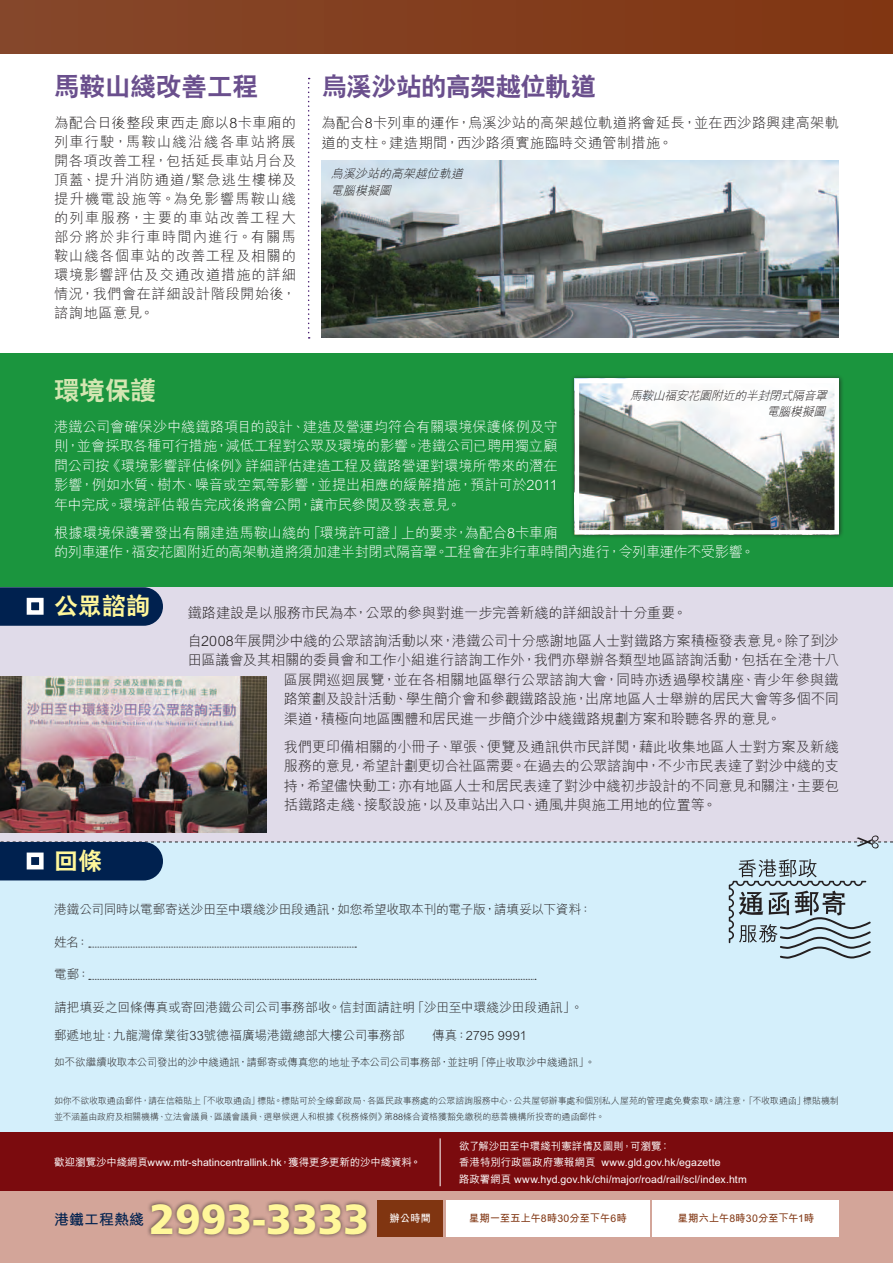
<style>
.page{position:relative;width:893px;height:1263px;background:#fff}
.page>*{position:absolute;margin:0;border:0;box-sizing:border-box;transform-origin:0 0}
.t1{font:900 42px "Frutiger";color:#fff79a}
.t2{font:800 25.5px "C Hei 2 HK";letter-spacing:-.005em;color:#6a4f8d}
.t3{font:800 25.5px "C Hei 2 HK";color:#d4e6b2}
.t4{font:800 24px "C Hei 2 HK";color:#fff79a}
.t5{font:700 15px "M Hei HK";color:#00214f}
.t6{font:300 14.25px/19px "M Hei HK";color:#231f20;text-align:justify}
.t7{font:300 14.25px/19.5px "M Hei HK";letter-spacing:-.015em;color:#fff;text-align:justify}
.t8{font:300 12.75px "M Hei HK";letter-spacing:-.015em;color:#231f20}
.t9{font:300 12.75px "M Hei HK";letter-spacing:.01em;color:#231f20}
.t10{font:italic 300 12px/16.2px "M Hei HK";color:#231f20;text-align:right}
.t11{font:500 10.5px/16.5px "M Hei HK";color:#fff}
.t12{font:300 10.5px "M Hei HK";letter-spacing:-.025em;color:#231f20}
.t13{font:700 10.5px "M Hei HK";letter-spacing:-.01em;color:#803511}
.t14{font:700 10.5px "M Hei HK";color:#fff}
.t15{font:300 9px/15.8px "M Hei HK";letter-spacing:-.02em;color:#231f20}
</style>
<div class="page">
<div style="left:0;top:353px;width:893px;height:247px;background:#1b953e"></div>
<div style="left:0;top:842px;width:893px;height:298px;background:#d4effb"></div>
<img style="left:321px;top:161px;width:518px;height:176px">
<div style="left:0;top:587px;width:893px;height:255px;background:#e0dbe9"></div>
<img style="left:0;top:676px;width:267px;height:157px">
<div style="left:0;top:1132px;width:893px;height:107px;background:#7b0b0e"></div>
<div style="left:0;top:1191px;width:893px;height:72px;background:#d3a599"></div>
<div style="left:147px;top:1199px;width:224px;height:39px;background:#231f20;opacity:.75"></div>
<div style="left:377px;top:1200px;width:66px;height:36px;background:#803511"></div>
<div style="left:446px;top:1200px;width:204px;height:36px;background:#fff"></div>
<div style="left:653px;top:1200px;width:186px;height:36px;background:#fff"></div>
<hr style="left:440px;top:1138px;width:1px;height:48px;background:#fff">
<svg style="left:308px;top:78px;width:2px;height:261px"></svg>
<svg style="left:89px;top:979px;width:447px;height:1px"></svg>
<div style="left:570px;top:374px;width:274px;height:165px;background:#231f20;opacity:.75"></div>
<img style="left:580px;top:384px;width:254px;height:145px">
<div style="left:575px;top:379px;width:264px;height:155px;border:4px solid #fff"></div>
<svg style="left:0;top:835px;width:893px;height:124px"></svg>
<div style="left:27px;top:852px;width:17px;height:17px;border:4px solid #fff"></div>
<svg style="left:0;top:587px;width:163px;height:39px;background:#092855"></svg>
<div style="left:27px;top:598px;width:17px;height:17px;border:4px solid #fff"></div>
<div style="left:0;top:0;width:893px;height:54px;background:#833e1e"></div>
<h2 class="t2" style="left:54px;top:70px;width:205px">馬鞍山綫改善工程</h2>
<p class="t6" style="left:54px;top:113px;width:243px">為配合日後整段東西走廊以8卡車廂的列車行駛，馬鞍山綫沿綫各車站將展開各項改善工程，包括延長車站月台及頂蓋、提升消防通道/緊急逃生樓梯及提升機電設施等。為免影響馬鞍山綫的列車服務，主要的車站改善工程大部分將於非行車時間內進行。有關馬鞍山綫各個車站的改善工程及相關的環境影響評估及交通改道措施的詳細情況，我們會在詳細設計階段開始後，諮詢地區意見。</p>
<h2 class="t2" style="left:321px;top:70px;width:276px">烏溪沙站的高架越位軌道</h2>
<p class="t6" style="left:321px;top:113px;width:519px;line-height:19.5px">為配合8卡列車的運作，烏溪沙站的高架越位軌道將會延長，並在西沙路興建高架軌道的支柱。建造期間，西沙路須實施臨時交通管制措施。</p>
<p class="t10" style="left:331px;top:182px;width:66px">電腦模擬圖</p>
<p class="t10" style="left:331px;top:165px;width:138px">烏溪沙站的高架越位軌道</p>
<h2 class="t3" style="left:54px;top:373px;width:103px">環境保護</h2>
<p class="t7" style="left:54px;top:416px;width:505px">港鐵公司會確保沙中綫鐵路項目的設計、建造及營運均符合有關環境保護條例及守則，並會採取各種可行措施，減低工程對公眾及環境的影響。港鐵公司已聘用獨立顧問公司按《環境影響評估條例》詳細評估建造工程及鐵路營運對環境所帶來的潛在影響，例如水質、樹木、噪音或空氣等影響，並提出相應的緩解措施，預計可於2011年中完成。環境評估報告完成後將會公開，讓市民參閱及發表意見。</p>
<p class="t7" style="left:54px;top:522px;width:702px">根據環境保護署發出有關建造馬鞍山綫的「環境許可證」上的要求，為配合8卡車廂<br>的列車運作，福安花園附近的高架軌道將須加建半封閉式隔音罩。工程會在非行車時間內進行，令列車運作不受影響。</p>
<p class="t10" style="left:630px;top:387px;width:203px">馬鞍山福安花園附近的半封閉式隔音罩電腦模擬圖</p>
<h3 class="t4" style="left:54px;top:590px;width:97px">公眾諮詢</h3>
<h3 class="t4" style="left:54px;top:845px;width:49px">回條</h3>
<p class="t6" style="left:188px;top:598px;width:653px;line-height:28px">鐵路建設是以服務市民為本，公眾的參與對進一步完善新綫的詳細設計十分重要。<br>自2008年展開沙中綫的公眾諮詢活動以來，港鐵公司十分感謝地區人士對鐵路方案積極發表意見。除了到沙</p>
<p class="t6" style="left:284px;top:650px;width:557px;line-height:19.5px;text-indent:-96px">田區議會及其相關的委員會和工作小組進行諮詢工作外，我們亦舉辦各類型地區諮詢活動，包括在全港十八區展開巡迴展覽，並在各相關地區舉行公眾諮詢大會，同時亦透過學校講座、青少年參與鐵路策劃及設計活動、學生簡介會和參觀鐵路設施，出席地區人士舉辦的居民大會等多個不同渠道，積極向地區團體和居民進一步簡介沙中綫鐵路規劃方案和聆聽各界的意見。</p>
<p class="t6" style="left:284px;top:736px;width:557px;line-height:19.5px">我們更印備相關的小冊子、單張、便覽及通訊供市民詳閱，藉此收集地區人士對方案及新綫服務的意見，希望計劃更切合社區需要。在過去的公眾諮詢中，不少市民表達了對沙中綫的支持，希望儘快動工；亦有地區人士和居民表達了對沙中綫初步設計的不同意見和關注，主要包括鐵路走綫、接駁設施，以及車站出入口、通風井與施工用地的位置等。</p>
<p class="t8" style="left:54px;top:901px;width:539px">港鐵公司同時以電郵寄送沙田至中環綫沙田段通訊，如您希望收取本刊的電子版，請填妥以下資料：</p>
<p class="t8" style="left:54px;top:933px;width:37px">姓名：</p>
<p class="t8" style="left:54px;top:966px;width:37px">電郵：</p>
<p class="t8" style="left:54px;top:998px;width:531px">請把填妥之回條傳真或寄回港鐵公司公司事務部收。信封面請註明「沙田至中環綫沙田段通訊」。</p>
<p class="t8" style="left:54px;top:1026px;width:352px">郵遞地址：九龍灣偉業街33號德福廣場港鐵總部大樓公司事務部</p>
<p class="t9" style="left:432px;top:1026px;width:96px">傳真：2795 9991</p>
<p class="t12" style="left:54px;top:1055px;width:543px">如不欲繼續收取本公司發出的沙中綫通訊，請郵寄或傳真您的地址予本公司公司事務部，並註明「停止收取沙中綫通訊」。</p>
<p class="t15" style="left:54px;top:1092px;width:786px">如你不欲收取通函郵件，請在信箱貼上「不收取通函」標貼。標貼可於全線郵政局、各區民政事務處的公眾諮詢服務中心、公共屋邨辦事處和個別私人屋苑的管理處免費索取。請注意，「不收取通函」標貼機制並不涵蓋由政府及相關機構、立法會議員、區議會議員、選舉候選人和根據《稅務條例》第88條合資格獲豁免繳稅的慈善機構所投寄的通函郵件。</p>
<p class="t11" style="left:54px;top:1153px;width:368px">歡迎瀏覽沙中綫網頁www.mtr-shatincentrallink.hk，獲得更多更新的沙中綫資料。</p>
<p class="t11" style="left:459px;top:1137px;width:289px">欲了解沙田至中環綫刊憲詳情及圖則，可瀏覽：<br>香港特別行政區政府憲報網頁 www.gld.gov.hk/egazette<br>路政署網頁 www.hyd.gov.hk/chi/major/road/rail/scl/index.htm</p>
<p class="t5" style="left:54px;top:1209px;width:91px">港鐵工程熱綫</p>
<h1 class="t1" style="left:149px;top:1193px;width:221px">2993-3333</h1>
<p class="t14" style="left:389px;top:1210px;width:43px">辦公時間</p>
<p class="t13" style="left:469px;top:1210px;width:159px">星期一至五上午8時30分至下午6時</p>
<p class="t13" style="left:677px;top:1210px;width:138px">星期六上午8時30分至下午1時</p>
</div>
